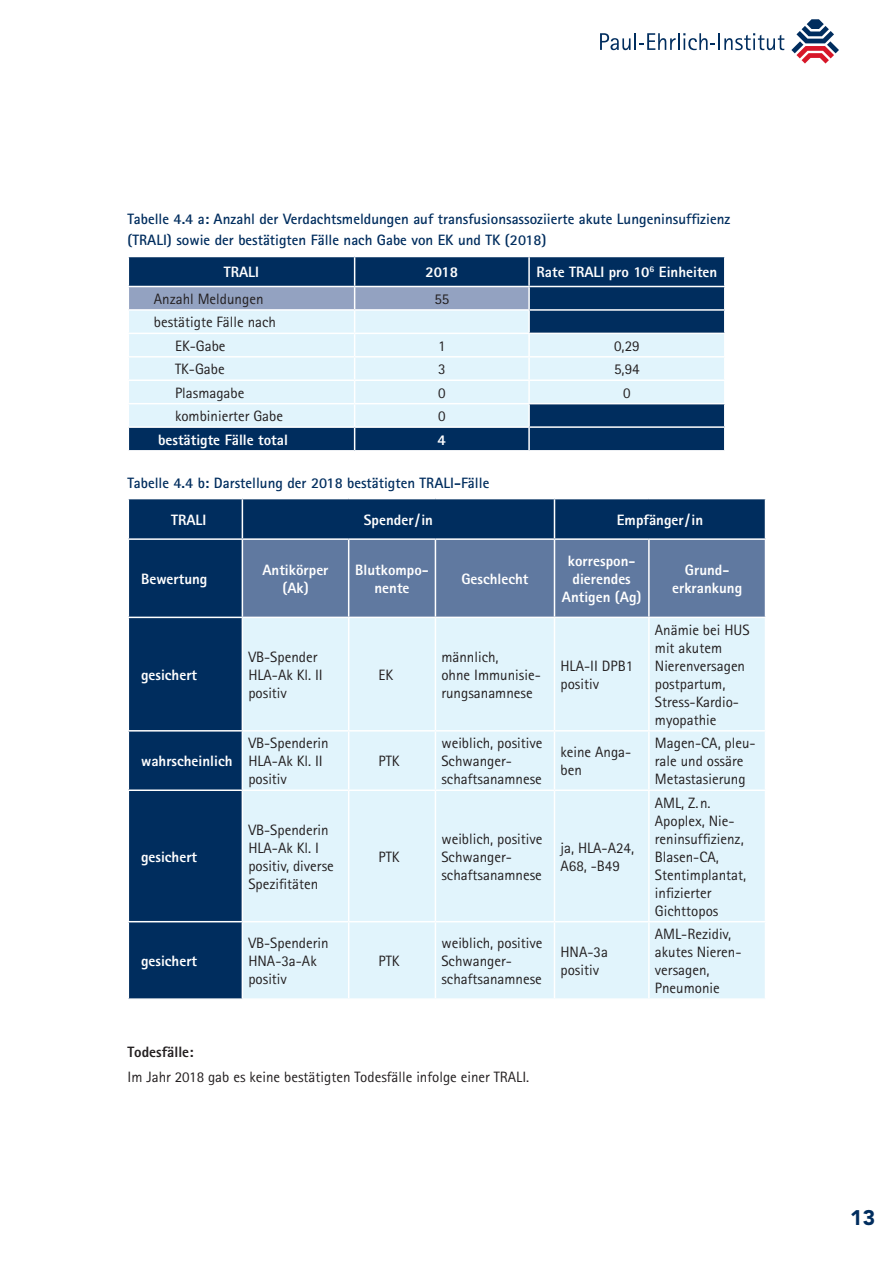
<style>
.page{position:relative;width:893px;height:1263px;background:#fff}
.page>*{position:absolute;margin:0;border:0;box-sizing:border-box;transform-origin:0 0}
.t1{font:900 21px "Avenir";color:#002d5e}
.t2{font:15px/18px "Rotis Sans Serif";color:#231f20}
.t3{font:800 15px/18px "Rotis Sans Serif";color:#fff;text-align:center}
.t4{font:700 15px/21px "Rotis Sans Serif";color:#002d5e}
.t5{font:800 15px "Rotis Sans Serif";color:#231f20}
</style>
<div class="page">
<svg style="left:791px;top:19px;width:48px;height:45px"></svg>
<svg style="left:600px;top:33px;width:184px;height:17px"></svg>
<div style="left:530px;top:257px;width:194px;height:193px;background:#002d5e"></div>
<svg style="left:530px;top:311px;width:194px;height:115px;background:#88a5bd"></svg>
<hr style="left:529px;top:286px;width:196px;height:1px;background:#fff">
<hr style="left:529px;top:309px;width:196px;height:2px;background:#fff">
<hr style="left:529px;top:333px;width:196px;height:1px;background:#fff">
<hr style="left:529px;top:356px;width:196px;height:2px;background:#fff">
<hr style="left:529px;top:379px;width:196px;height:2px;background:#fff">
<hr style="left:529px;top:403px;width:196px;height:1px;background:#fff">
<svg style="left:128px;top:257px;width:401px;height:193px;background:#9fb7cc"></svg>
<hr style="left:529px;top:426px;width:196px;height:2px;background:#fff">
<hr style="left:528px;top:428px;width:2px;height:22px;background:#fff">
<svg style="left:724px;top:257px;width:1px;height:193px"></svg>
<div style="left:129px;top:499px;width:636px;height:499px;background:#002d5e"></div>
<div style="left:243px;top:540px;width:522px;height:77px;background:#6079a0"></div>
<div style="left:243px;top:618px;width:522px;height:380px;background:#e1f4fc"></div>
<hr style="left:242px;top:499px;width:1px;height:39px;background:#fff">
<hr style="left:554px;top:499px;width:1px;height:39px;background:#fff">
<hr style="left:128px;top:538px;width:114px;height:2px;background:#fff">
<hr style="left:242px;top:538px;width:107px;height:2px;background:#fff">
<hr style="left:242px;top:540px;width:1px;height:77px;background:#fff">
<hr style="left:349px;top:538px;width:86px;height:2px;background:#fff">
<hr style="left:348px;top:540px;width:1px;height:77px;background:#fff">
<hr style="left:435px;top:538px;width:119px;height:2px;background:#fff">
<hr style="left:435px;top:540px;width:1px;height:77px;background:#fff">
<hr style="left:554px;top:538px;width:95px;height:2px;background:#fff">
<hr style="left:554px;top:540px;width:1px;height:77px;background:#fff">
<hr style="left:649px;top:538px;width:117px;height:2px;background:#fff">
<hr style="left:648px;top:540px;width:2px;height:77px;background:#fff">
<hr style="left:128px;top:617px;width:114px;height:1px;background:#fff">
<hr style="left:242px;top:617px;width:107px;height:1px;background:#fff">
<hr style="left:242px;top:618px;width:1px;height:112px;background:#fff">
<hr style="left:349px;top:617px;width:86px;height:1px;background:#fff">
<hr style="left:348px;top:618px;width:1px;height:112px;background:#fff">
<hr style="left:435px;top:617px;width:119px;height:1px;background:#fff">
<hr style="left:435px;top:618px;width:1px;height:112px;background:#fff">
<hr style="left:554px;top:617px;width:95px;height:1px;background:#fff">
<hr style="left:554px;top:618px;width:1px;height:112px;background:#fff">
<hr style="left:649px;top:617px;width:117px;height:1px;background:#fff">
<hr style="left:648px;top:618px;width:2px;height:112px;background:#fff">
<hr style="left:128px;top:730px;width:114px;height:1px;background:#fff">
<hr style="left:242px;top:730px;width:107px;height:1px;background:#fff">
<hr style="left:242px;top:731px;width:1px;height:58px;background:#fff">
<hr style="left:349px;top:730px;width:86px;height:1px;background:#fff">
<hr style="left:348px;top:731px;width:1px;height:58px;background:#fff">
<hr style="left:435px;top:730px;width:119px;height:1px;background:#fff">
<hr style="left:435px;top:731px;width:1px;height:58px;background:#fff">
<hr style="left:554px;top:730px;width:95px;height:1px;background:#fff">
<hr style="left:554px;top:731px;width:1px;height:58px;background:#fff">
<hr style="left:649px;top:730px;width:117px;height:1px;background:#fff">
<hr style="left:648px;top:731px;width:2px;height:58px;background:#fff">
<hr style="left:128px;top:789px;width:114px;height:2px;background:#fff">
<hr style="left:242px;top:789px;width:107px;height:2px;background:#fff">
<hr style="left:242px;top:791px;width:1px;height:130px;background:#fff">
<hr style="left:349px;top:789px;width:86px;height:2px;background:#fff">
<hr style="left:348px;top:791px;width:1px;height:130px;background:#fff">
<hr style="left:435px;top:789px;width:119px;height:2px;background:#fff">
<hr style="left:435px;top:791px;width:1px;height:130px;background:#fff">
<hr style="left:554px;top:789px;width:95px;height:2px;background:#fff">
<hr style="left:554px;top:791px;width:1px;height:130px;background:#fff">
<hr style="left:649px;top:789px;width:117px;height:2px;background:#fff">
<hr style="left:648px;top:791px;width:2px;height:130px;background:#fff">
<hr style="left:128px;top:921px;width:114px;height:1px;background:#fff">
<hr style="left:242px;top:921px;width:107px;height:1px;background:#fff">
<hr style="left:242px;top:922px;width:1px;height:76px;background:#fff">
<hr style="left:349px;top:921px;width:86px;height:1px;background:#fff">
<hr style="left:348px;top:922px;width:1px;height:76px;background:#fff">
<hr style="left:435px;top:921px;width:119px;height:1px;background:#fff">
<hr style="left:435px;top:922px;width:1px;height:76px;background:#fff">
<hr style="left:554px;top:921px;width:95px;height:1px;background:#fff">
<hr style="left:554px;top:922px;width:1px;height:76px;background:#fff">
<hr style="left:649px;top:921px;width:117px;height:1px;background:#fff">
<hr style="left:648px;top:922px;width:2px;height:76px;background:#fff">
<p class="t4" style="left:128px;top:209px;width:604px">Tabelle 4.4 a: Anzahl der Verdachtsmeldungen auf transfusionsassoziierte akute Lungeninsuffizienz (TRALI) sowie der bestätigten Fälle nach Gabe von EK und TK (2018)</p>
<p class="t3" style="left:224px;top:263px;width:37px">TRALI</p>
<p class="t3" style="left:425px;top:263px;width:34px">2018</p>
<p class="t3" style="left:537px;top:263px;width:182px">Rate TRALI pro 10<sup>6</sup> Einheiten</p>
<p class="t2" style="left:154px;top:290px;width:111px">Anzahl Meldungen</p>
<p class="t2" style="left:434px;top:290px;width:16px">55</p>
<p class="t2" style="left:175px;top:310px;width:102px;line-height:23.4px;text-indent:-21px">bestätigte Fälle nach<br>EK-Gabe</p>
<p class="t2" style="left:438px;top:337px;width:9px">1</p>
<p class="t2" style="left:614px;top:337px;width:27px">0,29</p>
<p class="t2" style="left:175px;top:360px;width:51px">TK-Gabe</p>
<p class="t2" style="left:438px;top:360px;width:9px">3</p>
<p class="t2" style="left:614px;top:360px;width:27px">5,94</p>
<p class="t2" style="left:175px;top:383px;width:71px">Plasmagabe</p>
<p class="t2" style="left:438px;top:383px;width:9px">0</p>
<p class="t2" style="left:623px;top:383px;width:9px">0</p>
<p class="t2" style="left:175px;top:407px;width:110px">kombinierter Gabe</p>
<p class="t2" style="left:438px;top:407px;width:9px">0</p>
<p class="t3" style="left:158px;top:431px;width:131px">bestätigte Fälle total</p>
<p class="t3" style="left:438px;top:431px;width:10px">4</p>
<p class="t4" style="left:128px;top:472px;width:363px">Tabelle 4.4 b: Darstellung der 2018 bestätigten TRALI-Fälle</p>
<p class="t3" style="left:171px;top:510px;width:37px">TRALI</p>
<p class="t3" style="left:364px;top:510px;width:71px">Spender/in</p>
<p class="t3" style="left:617px;top:510px;width:88px">Empfänger/in</p>
<p class="t3" style="left:141px;top:570px;width:68px">Bewertung</p>
<p class="t3" style="left:262px;top:561px;width:68px">Antikörper (Ak)</p>
<p class="t3" style="left:355px;top:561px;width:75px">Blutkompo&shy;nente</p>
<p class="t3" style="left:461px;top:570px;width:68px">Geschlecht</p>
<p class="t3" style="left:562px;top:552px;width:81px">korrespon&shy;dierendes<br>Antigen (Ag)</p>
<p class="t3" style="left:672px;top:561px;width:72px">Grund&shy;erkrankung</p>
<p class="t3" style="left:141px;top:666px;width:58px">gesichert</p>
<p class="t2" style="left:248px;top:648px;width:76px">VB-Spender<br>HLA-Ak Kl. II positiv</p>
<p class="t2" style="left:378px;top:666px;width:16px">EK</p>
<p class="t2" style="left:441px;top:648px;width:101px">männlich,<br>ohne Immunisie&shy;rungsanamnese</p>
<p class="t2" style="left:560px;top:657px;width:74px">HLA-II DPB1 positiv</p>
<p class="t2" style="left:655px;top:621px;width:96px">Anämie bei HUS mit akutem<br>Nierenversagen postpartum,<br>Stress-Kardio&shy;myopathie</p>
<p class="t3" style="left:141px;top:752px;width:93px">wahrscheinlich</p>
<p class="t2" style="left:248px;top:734px;width:82px">VB-Spenderin<br>HLA-Ak Kl. II positiv</p>
<p class="t2" style="left:378px;top:752px;width:23px">PTK</p>
<p class="t2" style="left:441px;top:734px;width:103px">weiblich, positive<br>Schwanger&shy;schaftsanamnese</p>
<p class="t2" style="left:560px;top:743px;width:72px">keine Anga&shy;ben</p>
<p class="t2" style="left:655px;top:734px;width:102px">Magen-CA, pleu&shy;rale und ossäre<br>Metastasierung</p>
<p class="t3" style="left:141px;top:847px;width:58px">gesichert</p>
<p class="t2" style="left:248px;top:820px;width:87px">VB-Spenderin<br>HLA-Ak Kl. I positiv, diverse<br>Spezifitäten</p>
<p class="t2" style="left:378px;top:847px;width:23px">PTK</p>
<p class="t2" style="left:441px;top:829px;width:103px">weiblich, positive<br>Schwanger&shy;schaftsanamnese</p>
<p class="t2" style="left:560px;top:838px;width:75px">ja, HLA-A24,<br>A68, -B49</p>
<p class="t2" style="left:655px;top:793px;width:93px">AML, Z.n.<br>Apoplex, Nie&shy;reninsuffizienz,<br>Blasen-CA,<br>Stentimplantat, infizierter<br>Gichttopos</p>
<p class="t3" style="left:141px;top:952px;width:58px">gesichert</p>
<p class="t2" style="left:248px;top:934px;width:82px">VB-Spenderin<br>HNA-3a-Ak positiv</p>
<p class="t2" style="left:378px;top:952px;width:23px">PTK</p>
<p class="t2" style="left:441px;top:934px;width:103px">weiblich, positive<br>Schwanger&shy;schaftsanamnese</p>
<p class="t2" style="left:560px;top:943px;width:49px">HNA-3a positiv</p>
<p class="t2" style="left:655px;top:925px;width:87px">AML-Rezidiv, akutes Nieren&shy;versagen,<br>Pneumonie</p>
<p class="t5" style="left:128px;top:1042px;width:68px">Todesfälle:</p>
<p class="t2" style="left:128px;top:1068px;width:403px">Im Jahr 2018 gab es keine bestätigten Todesfälle infolge einer TRALI.</p>
<h1 class="t1" style="left:850px;top:1205px;width:26px">13</h1>
</div>
